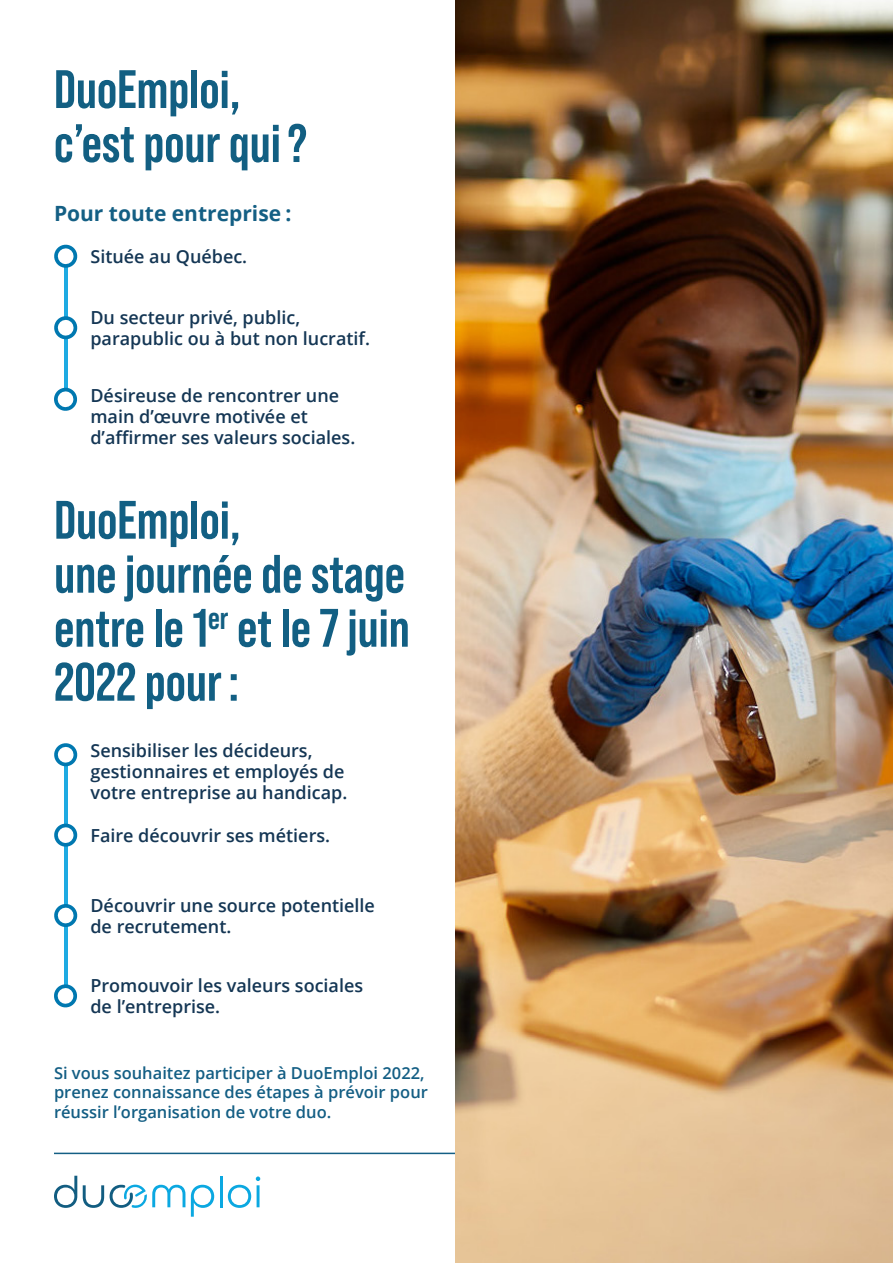
<style>
.page{position:relative;width:893px;height:1263px;background:#fff}
.page>*{position:absolute;margin:0;border:0;box-sizing:border-box;transform-origin:0 0}
.t1{font:700 54px/54px "Bebas Neue Pro";color:#125f83}
.t2{font:700 54px "Bebas Neue Pro";color:#125f82}
.t3{font:700 21px "Open Sans";color:#145f84}
.t4{font:600 18px/21px "Open Sans";color:#143654}
.t5{font:600 16.5px/19.8px "Open Sans";color:#135e84}
</style>
<div class="page">
<svg style="left:54px;top:1176px;width:23px;height:32px"></svg>
<svg style="left:83px;top:1185px;width:21px;height:23px"></svg>
<svg style="left:191px;top:1185px;width:23px;height:32px"></svg>
<hr style="left:220px;top:1176px;width:2px;height:31px;background:#0ba8e1">
<svg style="left:228px;top:1176px;width:32px;height:32px"></svg>
<hr style="left:257px;top:1185px;width:3px;height:22px;background:#0ba8e1">
<svg style="left:110px;top:1184px;width:75px;height:24px"></svg>
<hr style="left:54px;top:1152px;width:785px;height:2px;background:#145f84">
<hr style="left:64px;top:845px;width:3px;height:60px;background:#1eaae2">
<hr style="left:64px;top:926px;width:3px;height:59px;background:#1eaae2">
<hr style="left:64px;top:765px;width:3px;height:60px;background:#1eaae2">
<svg style="left:54px;top:822px;width:24px;height:26px"></svg>
<svg style="left:54px;top:903px;width:24px;height:25px"></svg>
<svg style="left:54px;top:743px;width:24px;height:24px"></svg>
<svg style="left:54px;top:983px;width:23px;height:25px"></svg>
<hr style="left:64px;top:267px;width:3px;height:50px;background:#1eaae2">
<hr style="left:64px;top:338px;width:3px;height:51px;background:#1eaae2">
<svg style="left:54px;top:315px;width:24px;height:25px"></svg>
<svg style="left:54px;top:244px;width:24px;height:25px"></svg>
<svg style="left:54px;top:387px;width:23px;height:24px"></svg>
<img style="left:455px;top:0;width:438px;height:1263px">
<p class="t2" style="left:54px;top:58px;width:188px">DuoEmploi,</p>
<p class="t2" style="left:54px;top:112px;width:255px">c’est pour qui?</p>
<p class="t3" style="left:54px;top:198px;width:239px">Pour toute entreprise :</p>
<p class="t4" style="left:90px;top:246px;width:158px">Située au Québec.</p>
<p class="t4" style="left:90px;top:307px;width:281px">Du secteur privé, public, parapublic ou à but non lucratif.</p>
<p class="t4" style="left:90px;top:384px;width:266px">Désireuse de rencontrer une main d’œuvre motivée et d’affirmer ses valeurs sociales.</p>
<p class="t1" style="left:54px;top:492px;width:357px">DuoEmploi,<br>une journée de stage entre le 1<sup>er</sup> et le 7 juin<br>2022 pour:</p>
<p class="t4" style="left:90px;top:740px;width:258px">Sensibiliser les décideurs, gestionnaires et employés de votre entreprise au handicap.</p>
<p class="t4" style="left:90px;top:825px;width:241px">Faire découvrir ses métiers.</p>
<p class="t4" style="left:90px;top:894px;width:286px">Découvrir une source potentielle de recrutement.</p>
<p class="t4" style="left:90px;top:975px;width:274px">Promouvoir les valeurs sociales</p>
<p class="t4" style="left:90px;top:996px;width:131px">de l’entreprise.</p>
<p class="t5" style="left:54px;top:1062px;width:375px">Si vous souhaitez participer à DuoEmploi 2022, prenez connaissance des étapes à prévoir pour réussir l’organisation de votre duo.</p>
</div>
